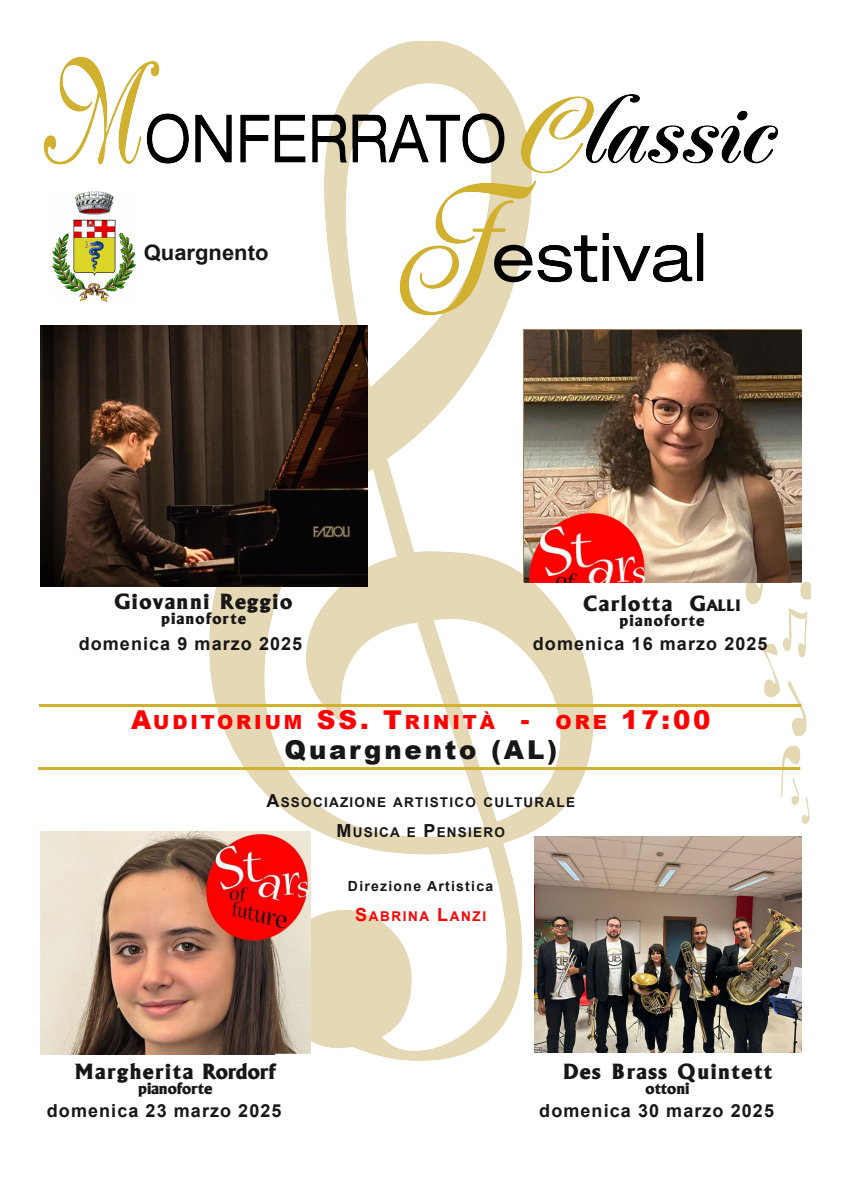
<style>
.page{position:relative;width:842px;height:1191px;background:#fff}
.page>*{position:absolute;margin:0;border:0;box-sizing:border-box;transform-origin:0 0}
.t1{font:900 26px "Arial";letter-spacing:.11em;color:#181715}
.t2{font:700 21.2px "Arial";color:#181715;scale:1.04 1}
.t3{font:expanded 20px "A028";letter-spacing:.08em;color:#181715}
.t4{font:900 19.5px "Arial";letter-spacing:.145em;color:#f00}
.t5{font:700 18px "Arial";letter-spacing:.06em;color:#181715}
.t6{font:expanded 15px "A028";letter-spacing:.07em;color:#181715}
.t7{font:expanded 15px "A028";color:#181715}
.t8{font:700 14px "Arial";letter-spacing:.09em;color:#181715}
.t9{font:700 13.5px "Arial";letter-spacing:.095em;color:#181715}
.t10{font:700 13.5px "Arial";letter-spacing:.12em;color:#f00}
.s1{font-size:15px}
.s2{font-size:26px}
.s3{font-size:18px}
</style>
<div class="page">
<img style="left:40px;top:41px;width:770px;height:1019px">
<img style="left:524px;top:330px;width:277px;height:252px">
<img style="left:41px;top:326px;width:327px;height:260px">
<hr style="left:39px;top:704px;width:762px;height:3px;background:#d2b130">
<hr style="left:38px;top:767px;width:762px;height:3px;background:#d2b130">
<img style="left:40px;top:832px;width:271px;height:222px">
<img style="left:535px;top:837px;width:266px;height:215px">
<img style="left:53px;top:192px;width:82px;height:109px">
<p class="t2" style="left:144px;top:240px;width:121px">Quargnento</p>
<p class="t3" style="left:115px;top:587px;width:179px">Giovanni Reggio</p>
<p class="t6" style="left:161px;top:608px;width:86px">pianoforte</p>
<p class="t5" style="left:79px;top:634px;width:225px">domenica 9 marzo 2025</p>
<p class="t3" style="left:583px;top:590px;width:159px">Carlotta G<span class="s1">ALLI</span></p>
<p class="t6" style="left:620px;top:610px;width:86px">pianoforte</p>
<p class="t5" style="left:533px;top:634px;width:236px">domenica 16 marzo 2025</p>
<p class="t4" style="left:131px;top:708px;width:581px"><span class="s2">A</span>UDITORIUM <span class="s2">SS. T</span>RINITÀ <span class="s2">-</span> ORE <span class="s2">17:00</span></p>
<h1 class="t1" style="left:284px;top:730px;width:274px">Quargnento (AL)</h1>
<p class="t9" style="left:266px;top:794px;width:310px"><span class="s3">A</span>SSOCIAZIONE ARTISTICO CULTURALE</p>
<p class="t9" style="left:337px;top:824px;width:170px"><span class="s3">M</span>USICA E <span class="s3">P</span>ENSIERO</p>
<p class="t3" style="left:74px;top:1058px;width:203px">Margherita Rordorf</p>
<p class="t7" style="left:138px;top:1078px;width:75px">pianoforte</p>
<p class="t5" style="left:47px;top:1101px;width:236px">domenica 23 marzo 2025</p>
<p class="t8" style="left:348px;top:878px;width:147px">Direzione Artistica</p>
<p class="t10" style="left:355px;top:909px;width:132px"><span class="s3">S</span>ABRINA <span class="s3">L</span>ANZI</p>
<p class="t3" style="left:563px;top:1057px;width:210px">Des Brass Quintett</p>
<p class="t6" style="left:646px;top:1077px;width:45px">ottoni</p>
<p class="t5" style="left:539px;top:1101px;width:236px">domenica 30 marzo 2025</p>
</div>
